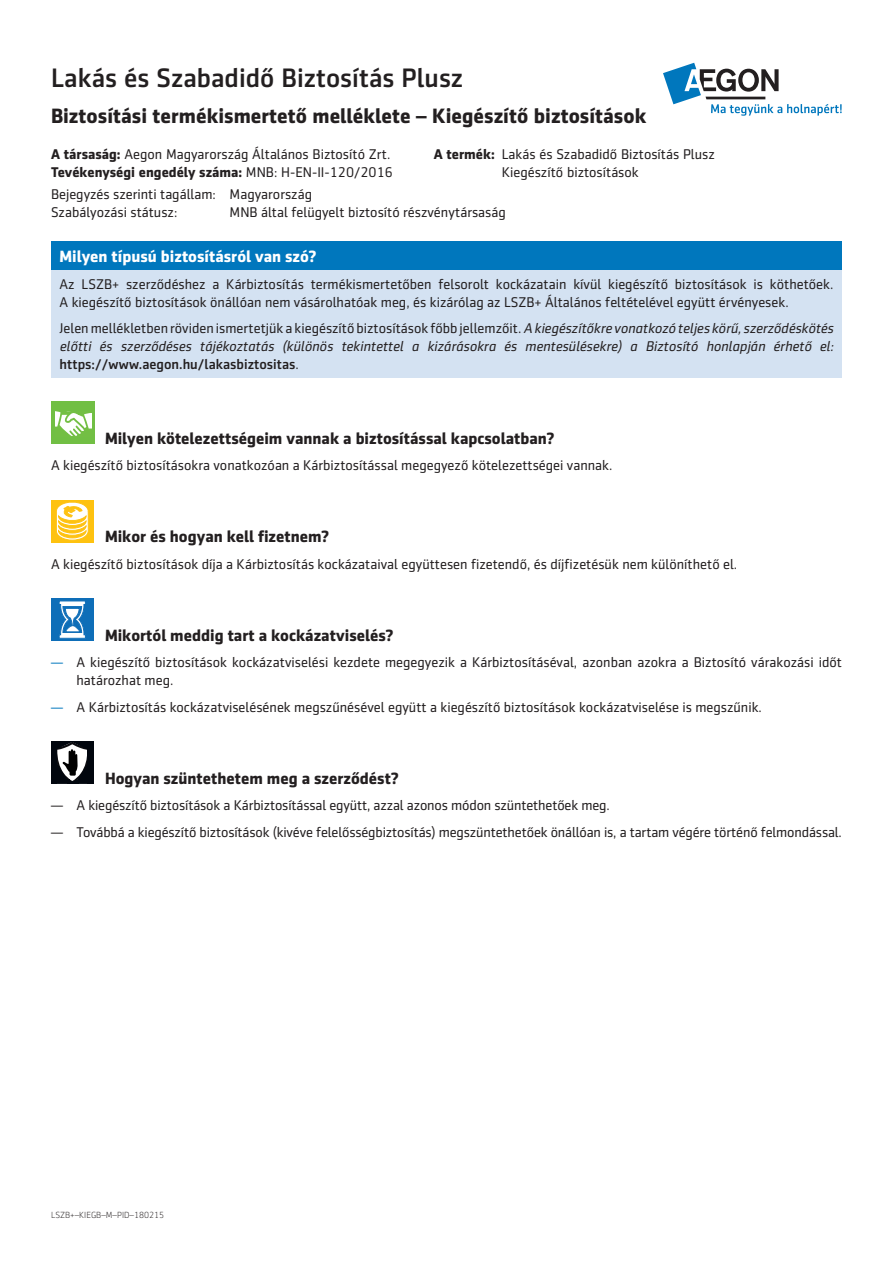
<style>
.page{position:relative;width:893px;height:1263px;background:#fff}
.page>*{position:absolute;margin:0;border:0;box-sizing:border-box;transform-origin:0 0}
.t1{font:500 27px "Sentico Sans DT";color:#231f20}
.t2{font:700 21px "Sentico Sans DT";color:#231f20}
.t3{font:700 16.5px "Sentico Sans DT";color:#231f20}
.t4{font:700 16.5px "Sentico Sans DT";color:#fff}
.t5{font:14.25px/18px "Sentico Sans DT";color:#231f20}
.t6{font:italic 14.25px/18px "Sentico Sans DT";color:#231f20;text-align:justify}
.t7{font:700 14.25px "Sentico Sans DT";color:#231f20}
.t8{font:300 9px "Sentico Sans DT";color:#231f20}
.s1{font-weight:700}
.s2{font-weight:400}
.s3{font-style:normal}
.s4{font-weight:500;font-style:normal}
.s5{color:#0077bd}
</style>
<div class="page">
<svg style="left:663px;top:63px;width:179px;height:53px"></svg>
<div style="left:51px;top:241px;width:791px;height:29px;background:#0077bd"></div>
<div style="left:51px;top:270px;width:791px;height:108px;background:#d4e2f2"></div>
<div style="left:53px;top:401px;width:42px;height:43px;background:#71bf44"></div>
<svg style="left:55px;top:411px;width:37px;height:25px"></svg>
<hr style="left:51px;top:401px;width:3px;height:43px;background:#71bf44">
<div style="left:51px;top:500px;width:43px;height:42px;background:#fec210"></div>
<svg style="left:56px;top:502px;width:32px;height:38px"></svg>
<div style="left:51px;top:598px;width:43px;height:43px;background:#0e6eb8"></div>
<svg style="left:59px;top:601px;width:26px;height:37px"></svg>
<div style="left:51px;top:741px;width:43px;height:43px;background:#01060e"></div>
<svg style="left:57px;top:742px;width:30px;height:42px"></svg>
<h1 class="t1" style="left:51px;top:68px;width:414px">Lakás és Szabadidő Biztosítás Plusz</h1>
<h2 class="t2" style="left:51px;top:108px;width:597px">Biztosítási termékismertető melléklete – Kiegészítő biztosítások</h2>
<p class="t5" style="left:51px;top:147px;width:341px"><span class="s1">A társaság:</span> Aegon Magyarország Általános Biztosító Zrt.</p>
<p class="t5" style="left:434px;top:147px;width:283px"><span class="s1">A termék:</span> Lakás és Szabadidő Biztosítás Plusz</p>
<p class="t7" style="left:51px;top:167px;width:343px">Tevékenységi engedély száma: <span class="s2">MNB: H-EN-II-120/2016</span></p>
<p class="t5" style="left:502px;top:165px;width:138px">Kiegészítő biztosítások</p>
<p class="t5" style="left:51px;top:187px;width:263px">Bejegyzés szerinti tagállam: Magyarország<br>Szabályozási státusz:</p>
<p class="t5" style="left:230px;top:205px;width:278px">MNB által felügyelt biztosító részvénytársaság</p>
<p class="t4" style="left:60px;top:250px;width:258px">Milyen típusú biztosításról van szó?</p>
<p class="t5" style="left:60px;top:276px;width:775px">Az LSZB+ szerződéshez a Kárbiztosítás termékismertetőben felsorolt kockázatain kívül kiegészítő biztosítások is köthetőek.<br>A kiegészítő biztosítások önállóan nem vásárolhatóak meg, és kizárólag az LSZB+ Általános feltételével együtt érvényesek.</p>
<p class="t6" style="left:60px;top:321px;width:775px"><span class="s3">Jelen mellékletben röviden ismertetjük a kiegészítő biztosítások főbb jellemzőit.</span> A kiegészítőkre vonatkozó teljes körű, szerződéskötés előtti és szerződéses tájékoztatás (különös tekintettel a kizárásokra és mentesülésekre) a Biztosító honlapján érhető el: <span class="s4">https://www.aegon.hu/lakasbiztositas</span><span class="s3">.</span></p>
<p class="t3" style="left:105px;top:432px;width:451px">Milyen kötelezettségeim vannak a biztosítással kapcsolatban?</p>
<p class="t5" style="left:51px;top:458px;width:563px">A kiegészítő biztosításokra vonatkozóan a Kárbiztosítással megegyező kötelezettségei vannak.</p>
<p class="t3" style="left:105px;top:530px;width:226px">Mikor és hogyan kell fizetnem?</p>
<p class="t5" style="left:51px;top:556px;width:688px">A kiegészítő biztosítások díja a Kárbiztosítás kockázataival együttesen fizetendő, és díjfizetésük nem különíthető el.</p>
<p class="t3" style="left:105px;top:629px;width:290px">Mikortól meddig tart a kockázatviselés?</p>
<p class="t5" style="left:77px;top:655px;width:767px;text-indent:-26px"><span class="s5">—</span> A kiegészítő biztosítások kockázatviselési kezdete megegyezik a Kárbiztosításéval, azonban azokra a Biztosító várakozási időt határozhat meg.</p>
<p class="t5" style="left:51px;top:699px;width:712px"><span class="s5">—</span> A Kárbiztosítás kockázatviselésének megszűnésével együtt a kiegészítő biztosítások kockázatviselése is megszűnik.</p>
<p class="t3" style="left:105px;top:772px;width:295px">Hogyan szüntethetem meg a szerződést?</p>
<p class="t5" style="left:51px;top:798px;width:560px">— A kiegészítő biztosítások a Kárbiztosítással együtt, azzal azonos módon szüntethetőek meg.</p>
<p class="t5" style="left:51px;top:824px;width:792px">— Továbbá a kiegészítő biztosítások (kivéve felelősségbiztosítás) megszüntethetőek önállóan is, a tartam végére történő felmondással.</p>
<p class="t8" style="left:51px;top:1212px;width:115px">LSZB+–KIEGB–M–PID–180215</p>
</div>
